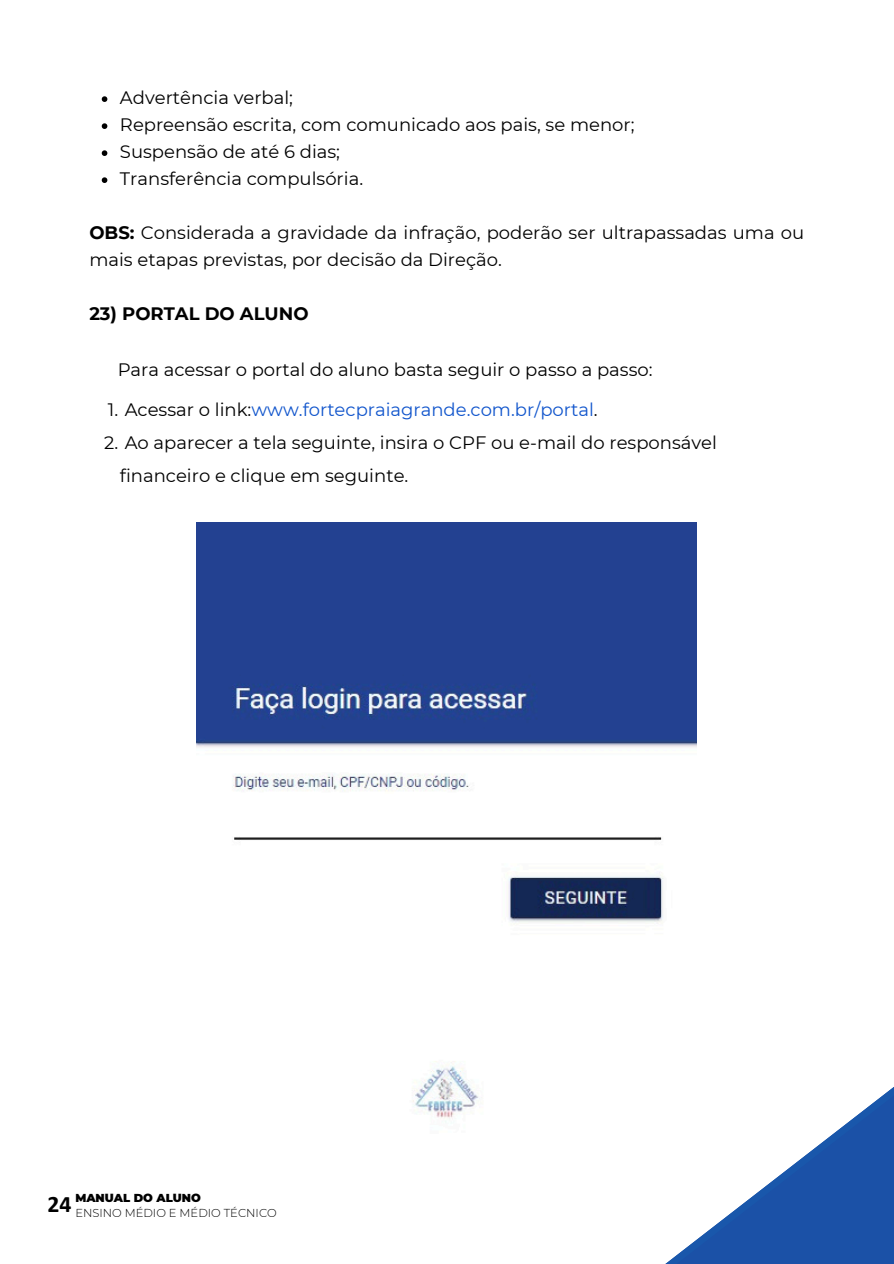
<style>
.page{position:relative;width:894px;height:1264px;background:#fff}
.page>*{position:absolute;margin:0;border:0;box-sizing:border-box;transform-origin:0 0}
.t1{font:700 23.7px "Calibri";color:#000}
.t2{font:18px/27px "Montserrat";color:#000}
.t3{font:18px "Montserrat";color:#15c}
.t4{font:700 18px "Montserrat";color:#000}
.t5{font:300 11.55px "Montserrat";color:#000}
.t6{font:900 11.55px "Montserrat";color:#000}
.s1{font-weight:700}
.s2{color:#000}
</style>
<div class="page">
<svg style="left:102px;top:96px;width:5px;height:6px"></svg>
<svg style="left:102px;top:123px;width:5px;height:6px"></svg>
<svg style="left:102px;top:150px;width:5px;height:6px"></svg>
<svg style="left:102px;top:177px;width:5px;height:6px"></svg>
<img style="left:197px;top:522px;width:499px;height:601px">
<svg style="left:637px;top:1072px;width:256px;height:191px"></svg>
<p class="t2" style="left:120px;top:84px;width:174px">Advertência verbal;</p>
<p class="t2" style="left:120px;top:111px;width:516px">Repreensão escrita, com comunicado aos pais, se menor;</p>
<p class="t2" style="left:120px;top:138px;width:221px">Suspensão de até 6 dias;</p>
<p class="t2" style="left:120px;top:165px;width:244px">Transferência compulsória.</p>
<p class="t2" style="left:89px;top:219px;width:716px"><span class="s1">OBS:</span> Considerada a gravidade da infração, poderão ser ultrapassadas uma ou mais etapas previstas, por decisão da Direção.</p>
<h2 class="t4" style="left:89px;top:303px;width:221px">23) PORTAL DO ALUNO</h2>
<h2 class="t2" style="left:118px;top:356px;width:536px">Para acessar o portal do aluno basta seguir o passo a passo:</h2>
<p class="t3" style="left:108px;top:399px;width:491px"><span class="s2">1. Acessar o link:</span>www.fortecpraiagrande.com.br/portal<span class="s2">.</span></p>
<p class="t2" style="left:120px;top:426px;width:598px;line-height:32.7px;text-indent:-16px">2. Ao aparecer a tela seguinte, insira o CPF ou e-mail do responsável financeiro e clique em seguinte.</p>
<p class="t6" style="left:75px;top:1191px;width:127px">MANUAL DO ALUNO</p>
<p class="t1" style="left:48px;top:1194px;width:25px">24</p>
<p class="t5" style="left:75px;top:1205px;width:203px">ENSINO MÉDIO E MÉDIO TÉCNICO</p>
</div>
